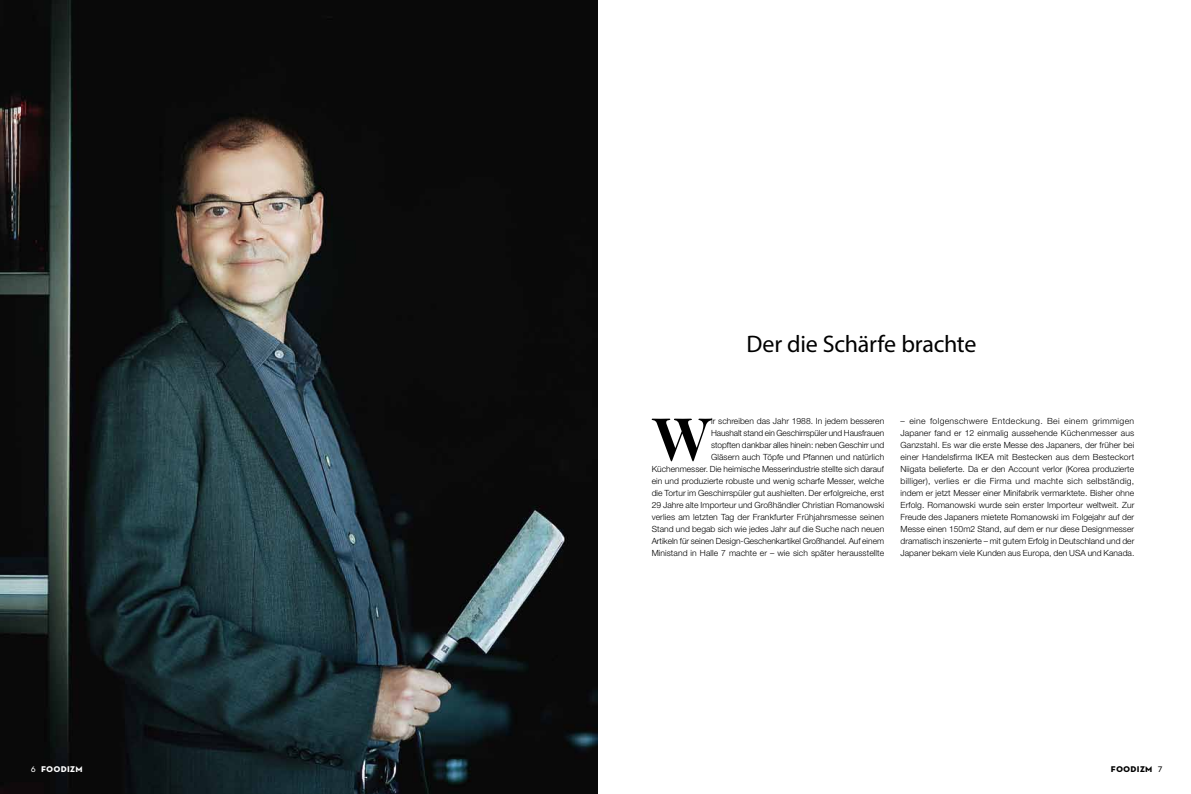
<style>
.page{position:relative;width:1191px;height:794px;background:#fff}
.page>*{position:absolute;margin:0;border:0;box-sizing:border-box;transform-origin:0 0}
.t1{font:700 61.4px "Caslon Two Twenty Four";color:#000}
.t2{font:24px "Myriad Pro";letter-spacing:-.01em;color:#000}
.t3{font:700 11px "Neutraface Text";letter-spacing:.01em;color:#fff}
.t4{font:700 11px "Neutraface Text";letter-spacing:.01em;color:#000}
.t5{font:300 8.5px/12px "Helvetica Neue LT Std";letter-spacing:.005em;color:#000;text-align:right}
.s1{font-weight:400}
</style>
<div class="page">
<img style="left:0;top:0;width:598px;height:794px">
<p class="t3" style="left:31px;top:761px;width:53px"><span class="s1">6</span> foodizm</p>
<h2 class="t2" style="left:746px;top:329px;width:231px">Der die Schärfe brachte</h2>
<p class="t5" style="left:651px;top:415px;width:234px">ir schreiben das Jahr 1988. In jedem besseren<br>Haushalt stand ein Geschirrspüler und Hausfrauen<br>stopften dankbar alles hinein: neben Geschirr und<br>Gläsern auch Töpfe und Pfannen und natürlich<br>Küchenmesser. Die heimische Messerindustrie stellte sich darauf ein und produzierte robuste und wenig scharfe Messer, welche die Tortur im Geschirrspüler gut aushielten. Der erfolgreiche, erst 29 Jahre alte Importeur und Großhändler Christian Romanowski verlies am letzten Tag der Frankfurter Frühjahrsmesse seinen Stand und begab sich wie jedes Jahr auf die Suche nach neuen Artikeln für seinen Design-Geschenkartikel Großhandel. Auf einem Ministand in Halle 7 machte er – wie sich später herausstellte</p>
<p class="t5" style="left:900px;top:415px;width:235px;text-align:justify">– eine folgenschwere Entdeckung. Bei einem grimmigen Japaner fand er 12 einmalig aussehende Küchenmesser aus Ganzstahl. Es war die erste Messe des Japaners, der früher bei einer Handelsfirma IKEA mit Bestecken aus dem Besteckort Niigata belieferte. Da er den Account verlor (Korea produzierte billiger), verlies er die Firma und machte sich selbständig, indem er jetzt Messer einer Minifabrik vermarktete. Bisher ohne Erfolg. Romanowski wurde sein erster Importeur weltweit. Zur Freude des Japaners mietete Romanowski im Folgejahr auf der Messe einen 150m2 Stand, auf dem er nur diese Designmesser dramatisch inszenierte – mit gutem Erfolg in Deutschland und der Japaner bekam viele Kunden aus Europa, den USA und Kanada.</p>
<h1 class="t1" style="left:652px;top:403px;width:61px">W</h1>
<p class="t4" style="left:1111px;top:761px;width:53px">foodizm <span class="s1">7</span></p>
</div>
